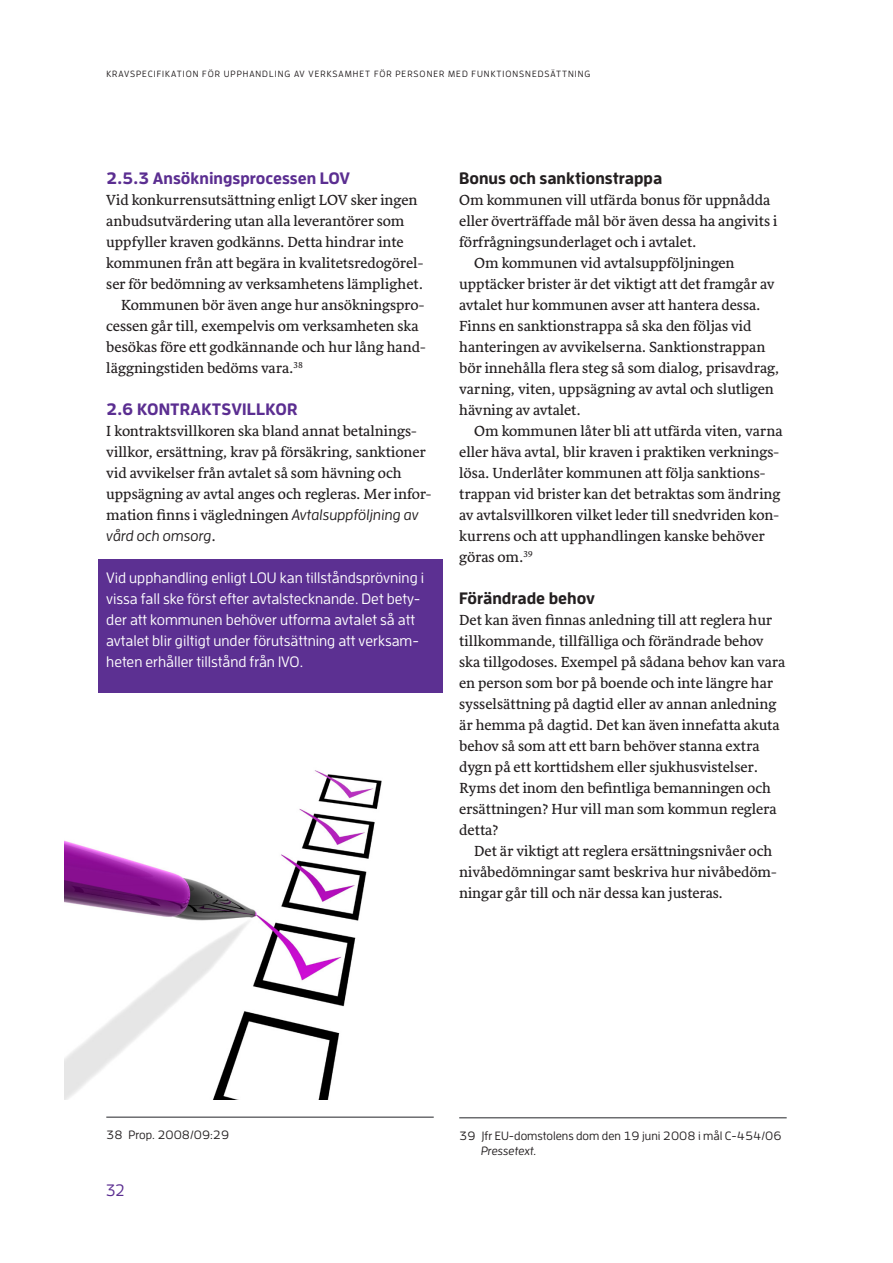
<style>
.page{position:relative;width:893px;height:1263px;background:#fff}
.page>*{position:absolute;margin:0;border:0;box-sizing:border-box;transform-origin:0 0}
.Rubrik_3{font:700 16.5px "Enzo OT";color:#231f20}
.Rubrik_3-2{font:700 16.5px "Enzo OT";color:#5b2e91}
.Rubrik_2{font:700 16.5px "Enzo OT";letter-spacing:.01em;color:#5b2e91}
.t1{font:500 16.5px "Enzo OT";color:#5b2e91}
.Brödtext_1_a{font:15px/21px "Sirba";color:#231f20}
.Brödtext_1_a-2{font:500 15px/21px "Enzo OT";color:#fff}
.Fotnot{font:500 12px/15px "Enzo OT";color:#231f20}
.t2{font:500 9px "Enzo OT";letter-spacing:.11em;color:#231f20}
.s1{font-family:"Enzo OT";font-weight:500;font-style:italic}
.s2{font-style:italic}
</style>
<div class="page">
<img style="left:64px;top:770px;width:318px;height:329px">
<div style="left:98px;top:559px;width:344px;height:134px;background:#5b2e91"></div>
<hr style="left:106px;top:1116px;width:328px;height:2px;background:#6c6d70">
<hr style="left:459px;top:1117px;width:328px;height:1px;background:#6c6d70">
<p class="t2" style="left:106px;top:68px;width:486px">KRAVSPECIFIKATION FÖR UPPHANDLING AV VERKSAMHET FÖR PERSONER MED FUNKTIONSNEDSÄTTNING</p>
<h3 class="Rubrik_3-2" style="left:106px;top:168px;width:245px">2.5.3 Ansökningsprocessen LOV</h3>
<p class="Brödtext_1_a" style="left:106px;top:190px;width:318px">Vid konkurrensutsättning enligt LOV sker ingen anbudsutvärdering utan alla leverantörer som uppfyller kraven godkänns. Detta hindrar inte kommunen från att begära in kvalitetsredogörel&shy;ser för bedömning av verksamhetens lämplighet.</p>
<p class="Brödtext_1_a" style="left:106px;top:295px;width:321px;text-indent:15px">Kommunen bör även ange hur ansökningspro&shy;cessen går till, exempelvis om verksamheten ska besökas före ett godkännande och hur lång hand&shy;läggningstiden bedöms vara.<sup>38</sup></p>
<h2 class="Rubrik_2" style="left:106px;top:399px;width:193px">2.6 KONTRAKTSVILLKOR</h2>
<p class="Brödtext_1_a" style="left:106px;top:421px;width:327px">I kontraktsvillkoren ska bland annat betalnings&shy;villkor, ersättning, krav på försäkring, sanktioner vid avvikelser från avtalet så som hävning och uppsägning av avtal anges och regleras. Mer infor&shy;mation finns i vägledningen <span class="s1">Avtalsuppföljning av vård och omsorg</span>.</p>
<p class="Brödtext_1_a-2" style="left:106px;top:567px;width:319px">Vid upphandling enligt LOU kan tillståndsprövning i vissa fall ske först efter avtalstecknande. Det bety&shy;der att kommunen behöver utforma avtalet så att avtalet blir giltigt under förutsättning att verksam&shy;heten erhåller tillstånd från IVO.</p>
<h3 class="Rubrik_3" style="left:459px;top:168px;width:205px">Bonus och sanktionstrappa</h3>
<p class="Brödtext_1_a" style="left:459px;top:190px;width:320px">Om kommunen vill utfärda bonus för uppnådda eller överträffade mål bör även dessa ha angivits i förfrågningsunderlaget och i avtalet.</p>
<p class="Brödtext_1_a" style="left:459px;top:253px;width:322px;text-indent:15px">Om kommunen vid avtalsuppföljningen upptäcker brister är det viktigt att det framgår av avtalet hur kommunen avser att hantera dessa.<br>Finns en sanktionstrappa så ska den följas vid hanteringen av avvikelserna. Sanktionstrappan bör innehålla flera steg så som dialog, prisavdrag, varning, viten, uppsägning av avtal och slutligen hävning av avtalet.</p>
<p class="Brödtext_1_a" style="left:459px;top:421px;width:325px;text-indent:15px">Om kommunen låter bli att utfärda viten, varna eller häva avtal, blir kraven i praktiken verknings&shy;lösa. Underlåter kommunen att följa sanktions&shy;trappan vid brister kan det betraktas som ändring av avtalsvillkoren vilket leder till snedvriden kon&shy;kurrens och att upphandlingen kanske behöver göras om.<sup>39</sup></p>
<h3 class="Rubrik_3" style="left:459px;top:588px;width:137px">Förändrade behov</h3>
<p class="Brödtext_1_a" style="left:459px;top:610px;width:328px">Det kan även finnas anledning till att reglera hur tillkommande, tillfälliga och förändrade behov ska tillgodoses. Exempel på sådana behov kan vara en person som bor på boende och inte längre har sysselsättning på dagtid eller av annan anledning är hemma på dagtid. Det kan även innefatta akuta behov så som att ett barn behöver stanna extra dygn på ett korttidshem eller sjukhusvistelser.<br>Ryms det inom den befintliga bemanningen och ersättningen? Hur vill man som kommun reglera detta?</p>
<p class="Brödtext_1_a" style="left:459px;top:841px;width:319px;text-indent:15px">Det är viktigt att reglera ersättningsnivåer och nivåbedömningar samt beskriva hur nivåbedöm&shy;ningar går till och när dessa kan justeras.</p>
<p class="Fotnot" style="left:106px;top:1127px;width:124px">38 Prop. 2008/09:29</p>
<p class="Fotnot" style="left:481px;top:1127px;width:302px;text-indent:-22px">39 Jfr EU-domstolens dom den 19 juni 2008 i mål C-454/06<br><span class="s2">Pressetext.</span></p>
<p class="t1" style="left:106px;top:1180px;width:20px">32</p>
</div>
